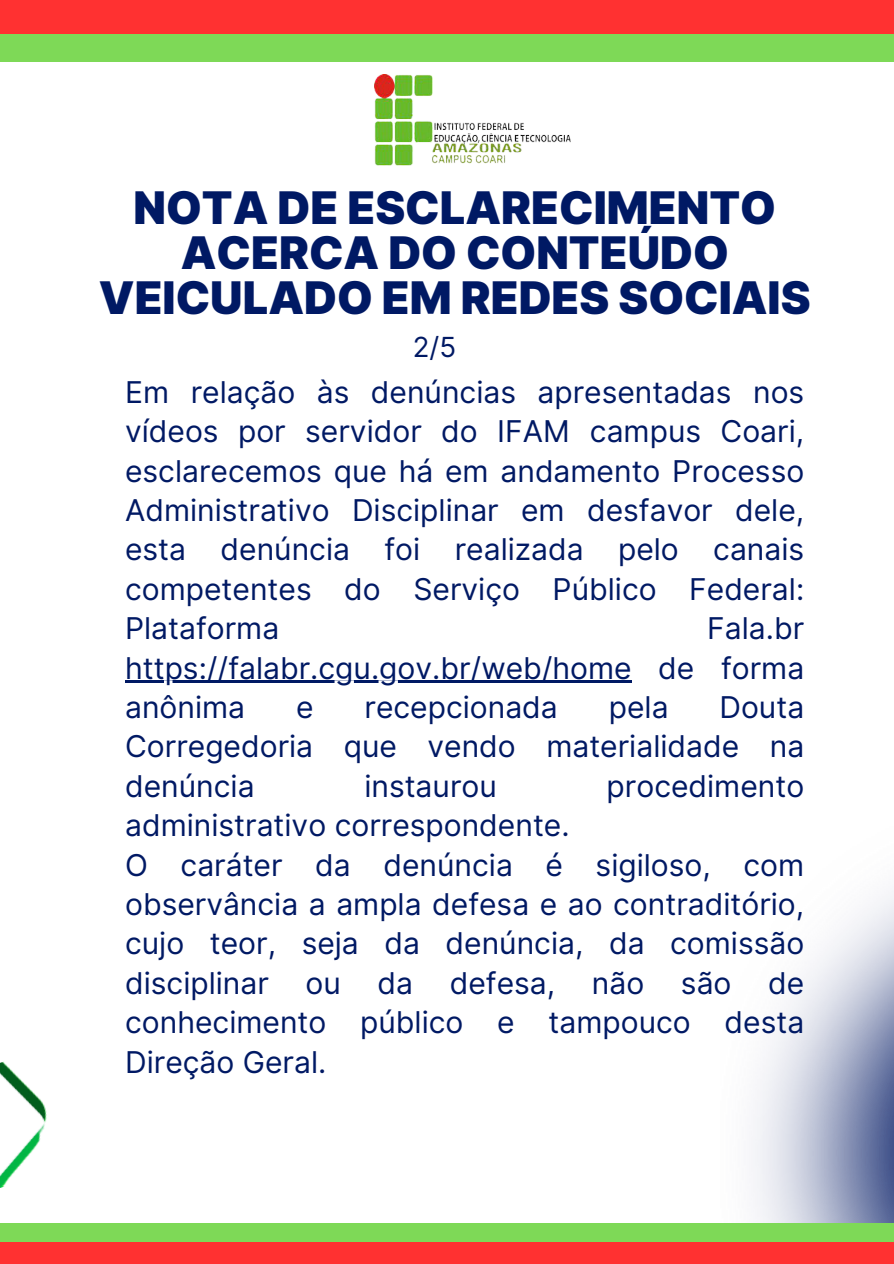
<style>
.page{position:relative;width:894px;height:1264px;background:#fff}
.page>*{position:absolute;margin:0;border:0;box-sizing:border-box;transform-origin:0 0}
.t1{font:900 45px/45px "Inter";color:#001964;text-align:center}
.t2{font:30px/39.3px "Inter";color:#001964;text-align:justify}
.t3{font:27.6px "Inter";color:#001964}
</style>
<div class="page">
<div style="left:0;top:0;width:893px;height:62px;background:#7ed957"></div>
<div style="left:0;top:0;width:893px;height:34px;background:#ff3131"></div>
<img style="left:753px;top:891px;width:140px;height:332px">
<div style="left:0;top:1223px;width:893px;height:40px;background:#7ed957"></div>
<div style="left:0;top:1241px;width:893px;height:22px;background:#ff3131"></div>
<hr style="left:125px;top:681px;width:506px;height:2px;background:#001964">
<img style="left:374px;top:74px;width:196px;height:92px">
<img style="left:0;top:1061px;width:81px;height:181px">
<p class="t1" style="left:99px;top:185px;width:713px">NOTA DE ESCLARECIMENTO<br>ACERCA DO CONTEÚDO<br>VEICULADO EM REDES SOCIAIS</p>
<p class="t3" style="left:413px;top:331px;width:45px">2/5</p>
<p class="t2" style="left:125px;top:372px;width:680px">Em relação às denúncias apresentadas nos vídeos por servidor do IFAM campus Coari, esclarecemos que há em andamento Processo Administrativo Disciplinar em desfavor dele, esta denúncia foi realizada pelo canais competentes do Serviço Público Federal:<br>Plataforma</p>
<p class="t2" style="left:707px;top:608px;width:98px">Fala.br</p>
<h1 class="t2" style="left:125px;top:648px;width:680px">https://falabr.cgu.gov.br/web/home de forma anônima</h1>
<h1 class="t2" style="left:296px;top:687px;width:19px">e</h1>
<h1 class="t2" style="left:364px;top:687px;width:195px">recepcionada</h1>
<h1 class="t2" style="left:608px;top:687px;width:61px">pela</h1>
<h1 class="t2" style="left:125px;top:687px;width:680px;text-indent:594px">Douta Corregedoria que vendo materialidade na denúncia</h1>
<h1 class="t2" style="left:364px;top:766px;width:134px">instaurou</h1>
<h1 class="t2" style="left:606px;top:766px;width:199px">procedimento</h1>
<h1 class="t2" style="left:125px;top:805px;width:680px;text-align:left">administrativo correspondente.<br>O caráter da denúncia é sigiloso, com observância a ampla defesa e ao contraditório, cujo teor, seja da denúncia, da comissão disciplinar ou da defesa, não são de conhecimento público e tampouco desta Direção Geral.</h1>
</div>
